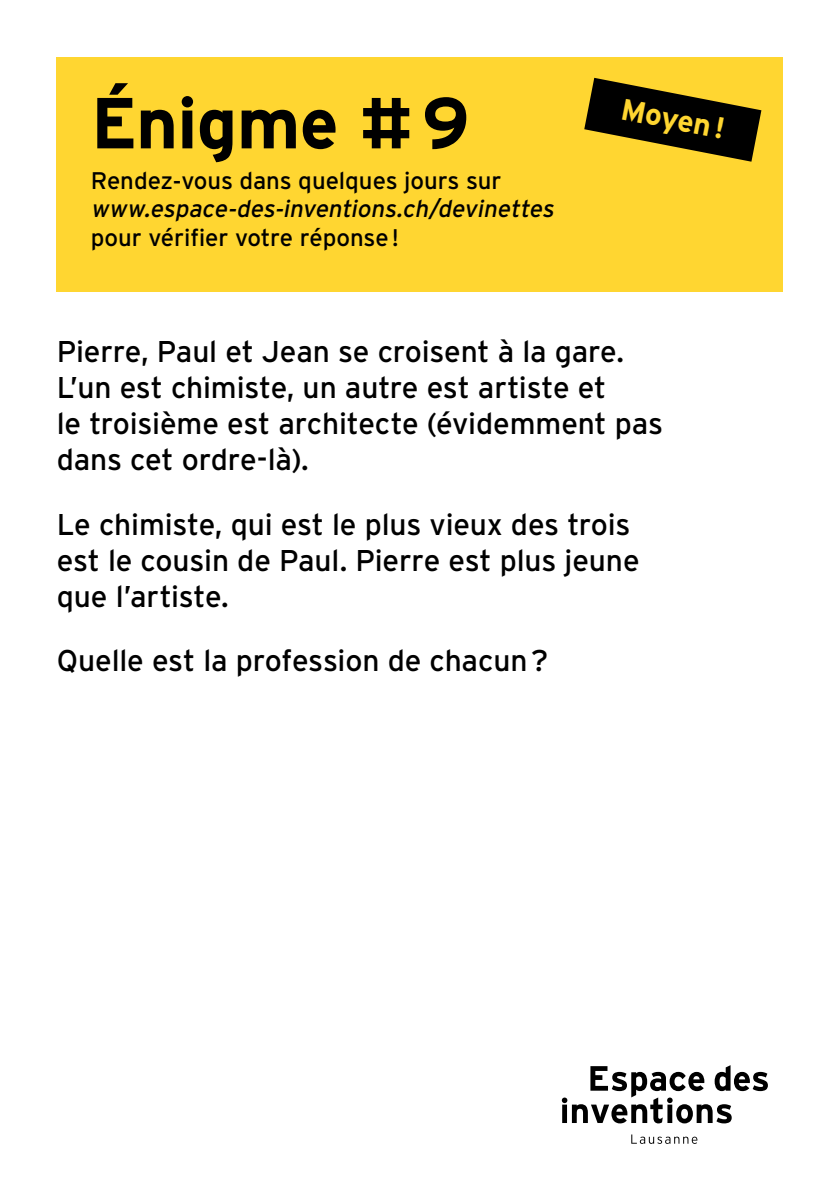
<style>
.page{position:relative;width:840px;height:1191px;background:#fff}
.page>*{position:absolute;margin:0;border:0;box-sizing:border-box;transform-origin:0 0}
.t1{font:700 72px "Interstate";letter-spacing:-.01em;color:#000}
.t2{font:30px/36px "Interstate";letter-spacing:-.005em;color:#000}
.t3{font:700 30px "Interstate";color:#ffd631}
.t4{font:24px "Interstate";letter-spacing:-.005em;color:#000}
.t5{font:italic 24px "Interstate";color:#000}
</style>
<div class="page">
<svg style="left:561px;top:1065px;width:206px;height:58px"></svg>
<svg style="left:631px;top:1134px;width:66px;height:9px"></svg>
<div style="left:57px;top:57px;width:725px;height:234px;background:#ffd631"></div>
<svg style="left:584px;top:78px;width:177px;height:84px"></svg>
<h1 class="t1" style="left:91px;top:83px;width:380px">Énigme #9</h1>
<p class="t4" style="left:91px;top:167px;width:412px">Rendez-vous dans quelques jours sur</p>
<p class="t5" style="left:91px;top:195px;width:469px">www.espace-des-inventions.ch/devinettes</p>
<p class="t4" style="left:91px;top:224px;width:309px">pour vérifier votre réponse!</p>
<p class="t3" style="left:624px;top:92px;width:107px;rotate:11deg">Moyen!</p>
<p class="t2" style="left:57px;top:333px;width:607px">Pierre, Paul et Jean se croisent à la gare.<br>L’un est chimiste, un autre est artiste et<br>le troisième est architecte (évidemment pas dans cet ordre-là).</p>
<p class="t2" style="left:57px;top:506px;width:584px">Le chimiste, qui est le plus vieux des trois est le cousin de Paul. Pierre est plus jeune que l’artiste.</p>
<p class="t2" style="left:57px;top:642px;width:493px">Quelle est la profession de chacun?</p>
</div>
